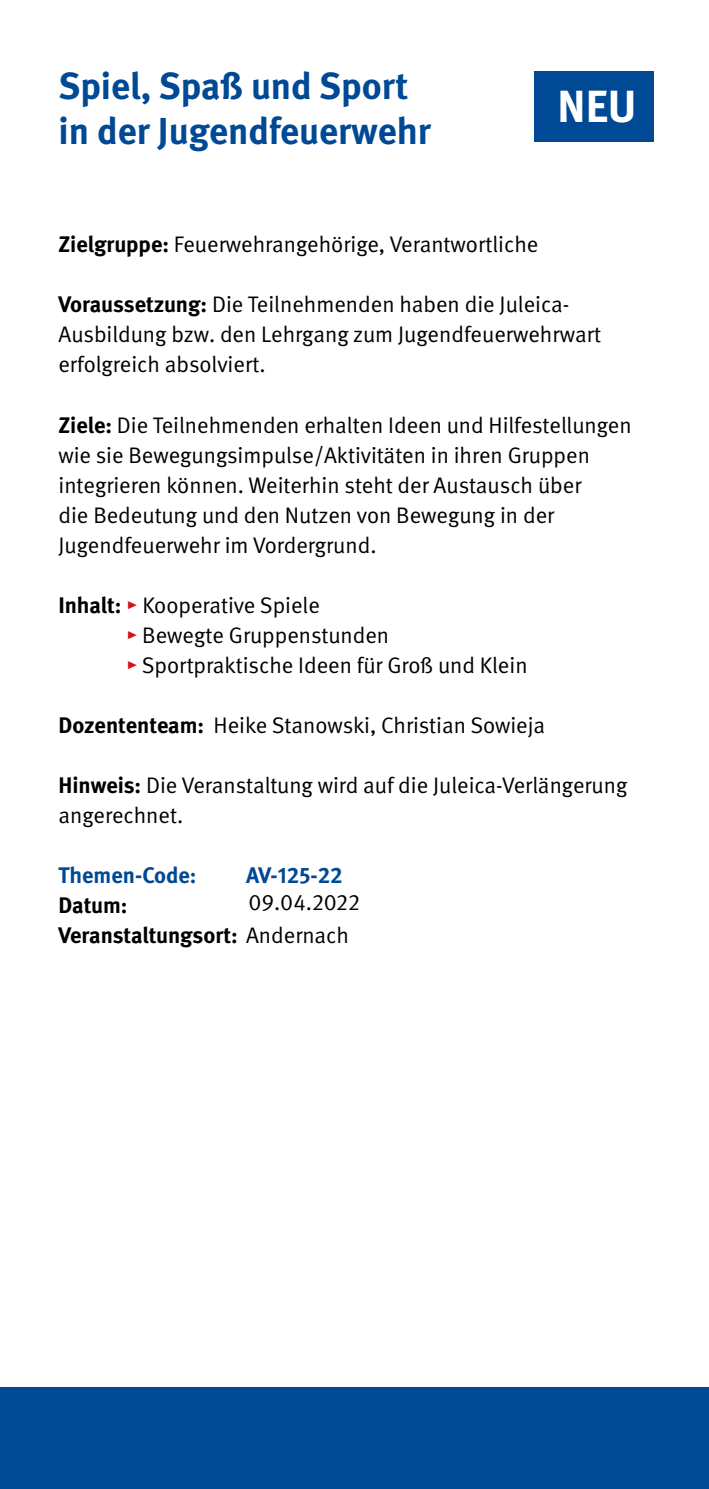
<style>
.page{position:relative;width:709px;height:1489px;background:#fff}
.page>*{position:absolute;margin:0;border:0;box-sizing:border-box;transform-origin:0 0}
.t1{font:700 45px "DGUV Meta";color:#fff}
.t2{font:700 37.5px/45px "DGUV Meta";color:#004994}
.Fließtext{font:22.5px/30px "DGUV Meta";color:#000}
.Fließtext-2{font:700 22.5px "DGUV Meta";letter-spacing:-.005em;color:#000}
.Fließtext-3{font:700 22.5px "DGUV Meta";color:#004994}
.s1{font-weight:700}
.s2{color:#d51317}
.s3{font-weight:400}
</style>
<div class="page">
<div style="left:0;top:1387px;width:709px;height:101px;background:#004994"></div>
<div style="left:535px;top:71px;width:119px;height:70px;background:#004994"></div>
<p class="t2" style="left:58px;top:65px;width:374px">Spiel, Spaß und Sport in der Jugendfeuerwehr</p>
<p class="t1" style="left:557px;top:80px;width:80px">NEU</p>
<p class="Fließtext" style="left:58px;top:230px;width:481px"><span class="s1">Zielgruppe:</span> Feuerwehrangehörige, Verantwortliche</p>
<p class="Fließtext" style="left:58px;top:290px;width:544px"><span class="s1">Voraussetzung:</span> Die Teilnehmenden haben die Juleica-<br>Ausbildung bzw. den Lehrgang zum Jugendfeuerwehrwart erfolgreich absolviert.</p>
<p class="Fließtext" style="left:58px;top:410px;width:574px"><span class="s1">Ziele:</span> Die Teilnehmenden erhalten Ideen und Hilfestellungen wie sie Bewegungsimpulse/Aktivitäten in ihren Gruppen integrieren können. Weiterhin steht der Austausch über<br>die Bedeutung und den Nutzen von Bewegung in der Jugendfeuerwehr im Vordergrund.</p>
<p class="Fließtext" style="left:58px;top:590px;width:263px"><span class="s1">Inhalt:</span> <span class="s2">▸</span> Kooperative Spiele</p>
<p class="Fließtext" style="left:126px;top:620px;width:265px"><span class="s2">▸</span> Bewegte Gruppenstunden</p>
<p class="Fließtext" style="left:126px;top:650px;width:403px"><span class="s2">▸</span> Sportpraktische Ideen für Groß und Klein</p>
<p class="Fließtext" style="left:58px;top:710px;width:488px"><span class="s1">Dozententeam:</span> Heike Stanowski, Christian Sowieja</p>
<p class="Fließtext" style="left:58px;top:770px;width:570px"><span class="s1">Hinweis:</span> Die Veranstaltung wird auf die Juleica-Verlängerung angerechnet.</p>
<p class="Fließtext-3" style="left:58px;top:861px;width:139px">Themen-Code:</p>
<p class="Fließtext-3" style="left:246px;top:861px;width:98px">AV-125-22</p>
<p class="Fließtext-2" style="left:58px;top:891px;width:71px">Datum:</p>
<p class="Fließtext" style="left:248px;top:888px;width:113px">09.04.2022</p>
<p class="Fließtext-2" style="left:58px;top:921px;width:292px">Veranstaltungsort: <span class="s3">Andernach</span></p>
</div>
